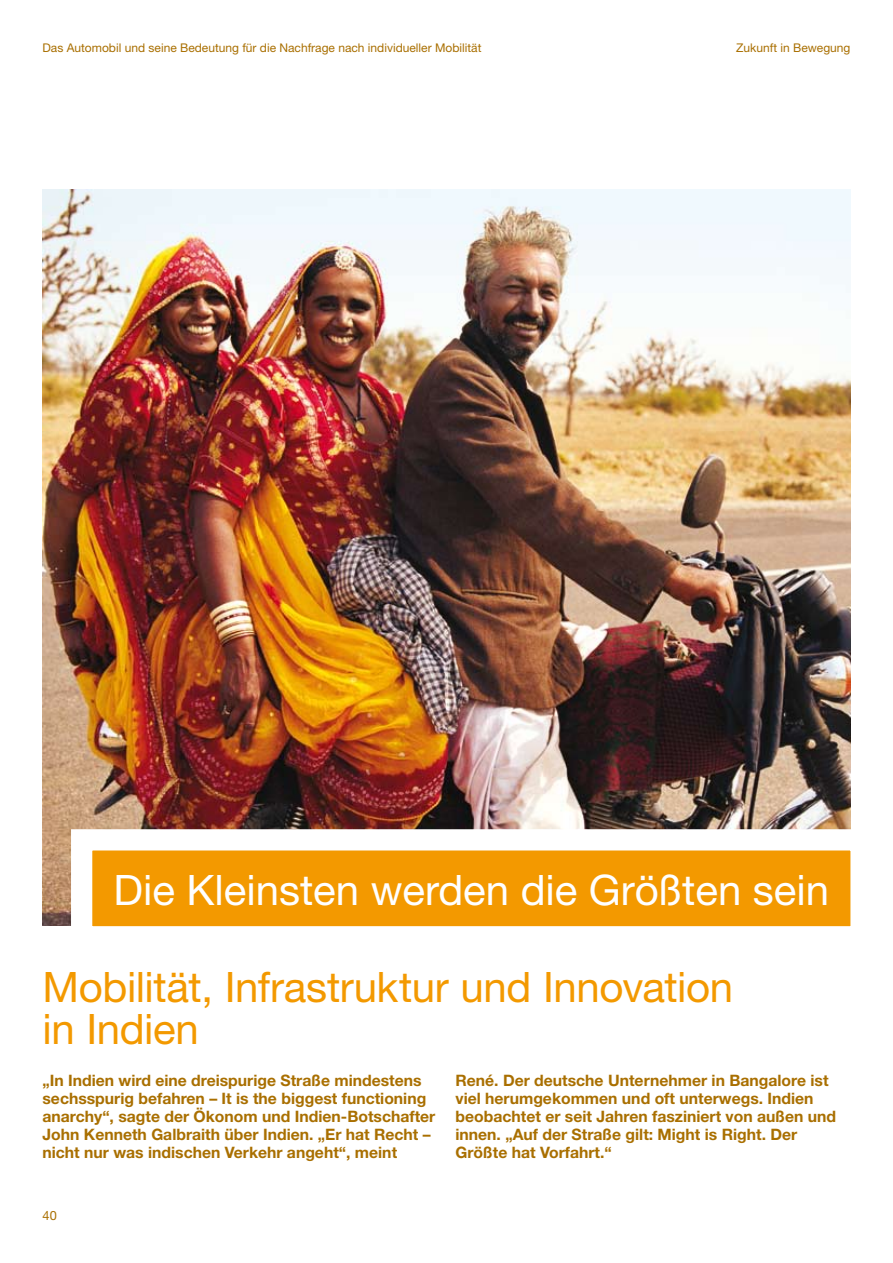
<style>
.page{position:relative;width:893px;height:1263px;background:#fff}
.page>*{position:absolute;margin:0;border:0;box-sizing:border-box;transform-origin:0 0}
.t1{font:42px/42px "Helvetica Neue LT";letter-spacing:-.01em;color:#f39900}
.t2{font:42px "Helvetica Neue LT";color:#fff}
.t3{font:700 15.75px/18px "Helvetica Neue LT";color:#a96f00}
.t4{font:12.75px "Helvetica Neue LT";color:#a96f00}
.t5{font:12px "Helvetica Neue LT";color:#a96f00}
</style>
<div class="page">
<img style="left:43px;top:190px;width:807px;height:736px">
<svg style="left:60px;top:819px;width:791px;height:108px"></svg>
<p class="t5" style="left:43px;top:41px;width:440px">Das Automobil und seine Bedeutung für die Nachfrage nach individueller Mobilität</p>
<p class="t5" style="left:736px;top:41px;width:116px">Zukunft in Bewegung</p>
<h1 class="t2" style="left:114px;top:865px;width:717px">Die Kleinsten werden die Größten sein</h1>
<h1 class="t1" style="left:43px;top:965px;width:692px">Mobilität, Infrastruktur und Innovation in Indien</h1>
<p class="t3" style="left:43px;top:1070px;width:394px">„In Indien wird eine dreispurige Straße mindestens sechsspurig befahren – It is the biggest functioning anarchy“, sagte der Ökonom und Indien-Botschafter John Kenneth Galbraith über Indien. „Er hat Recht – nicht nur was indischen Verkehr angeht“, meint</p>
<p class="t3" style="left:455px;top:1070px;width:382px">René. Der deutsche Unternehmer in Bangalore ist viel herumgekommen und oft unterwegs. Indien beobachtet er seit Jahren fasziniert von außen und innen. „Auf der Straße gilt: Might is Right. Der Größte hat Vorfahrt.“</p>
<p class="t4" style="left:43px;top:1208px;width:16px">40</p>
</div>
